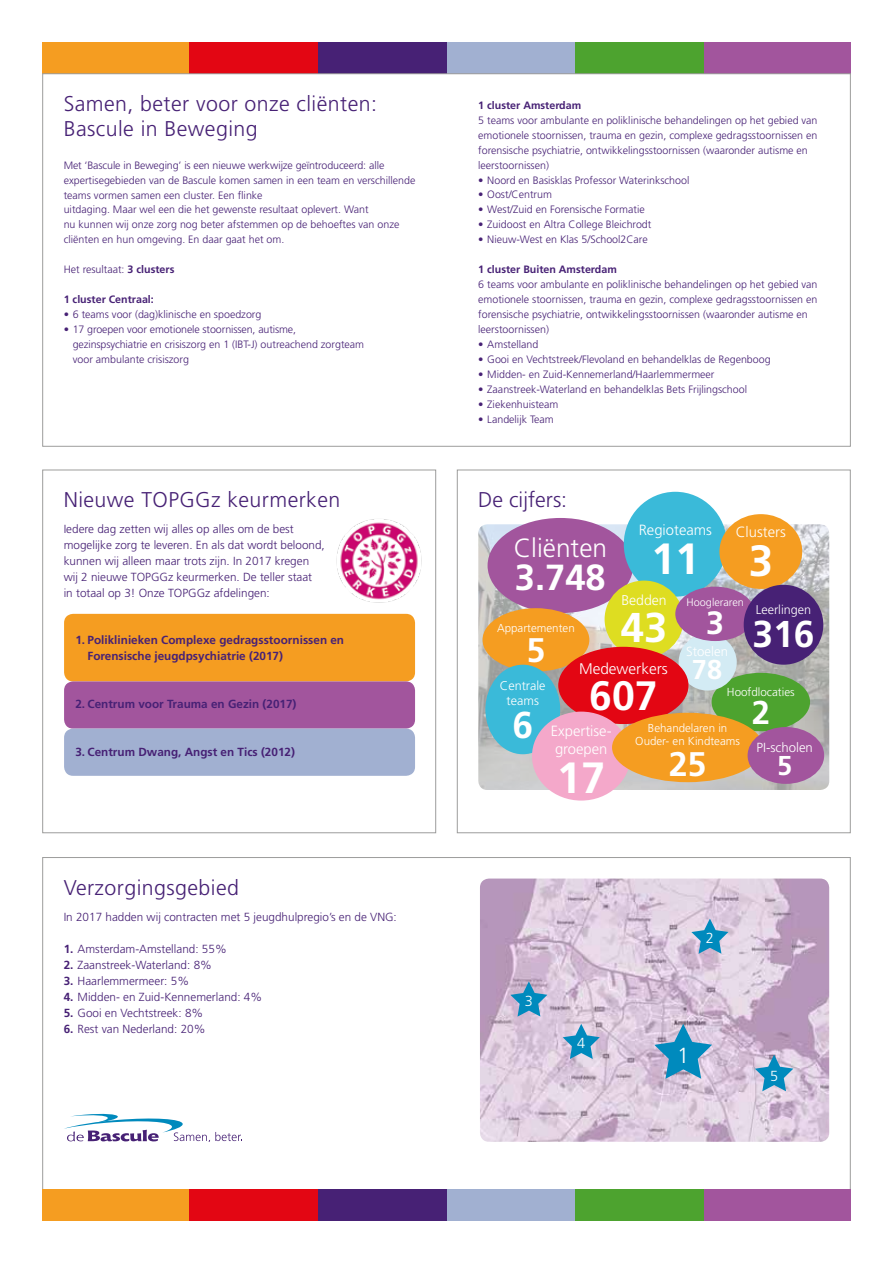
<style>
.page{position:relative;width:893px;height:1263px;background:#fff}
.page>*{position:absolute;margin:0;border:0;box-sizing:border-box;transform-origin:0 0}
.t1{font:700 43.65px "Frutiger LT Std";color:#fff}
.t2{font:700 41.7px "Frutiger LT Std";color:#fff}
.t3{font:700 40.95px "Frutiger LT Std";color:#fff}
.t4{font:700 37.35px "Frutiger LT Std";color:#fff}
.t5{font:700 36.3px "Frutiger LT Std";color:#fff}
.t6{font:700 34.2px "Frutiger LT Std";color:#fff}
.t7{font:700 33px "Frutiger LT Std";color:#fff}
.t8{font:700 32.25px "Frutiger LT Std";color:#fff}
.t9{font:700 27.3px "Frutiger LT Std";color:#fff}
.t10{font:300 26.25px "Frutiger LT Std";color:#fff}
.t11{font:300 21.9px "Frutiger LT Std";color:#fff}
.t12{font:300 21.3px/25.7px "Frutiger LT Std";letter-spacing:.02em;color:#472175}
.t13{font:300 21.3px "Frutiger LT Std";color:#472175}
.t14{font:300 15.3px "Frutiger LT Std";color:#fff}
.t15{font:300 14.85px/17.5px "Frutiger LT Std";color:#fff}
.t16{font:300 14.55px "Frutiger LT Std";color:#fff}
.t17{font:300 14.1px "Frutiger LT Std";color:#fff}
.t18{font:300 13.2px "Frutiger LT Std";color:#fff}
.t19{font:300 12.6px/15px "Frutiger LT Std";color:#fff;text-align:center}
.t20{font:300 11.7px/16px "Frutiger LT Std";color:#472175}
.t21{font:700 11.7px/16px "Frutiger LT Std";color:#472175}
.t22{font:300 11.55px/13.6px "Frutiger LT Std";color:#fff;text-align:center}
.t23{font:300 10.95px "Frutiger LT Std";color:#fff}
.t24{font:300 10.65px/15px "Frutiger LT Std";color:#472175}
.t25{font:700 10.65px "Frutiger LT Std";color:#472175}
.s1{font-weight:700}
</style>
<div class="page">
<div style="left:575px;top:43px;width:129px;height:31px;background:#4da32f"></div>
<div style="left:704px;top:43px;width:146px;height:31px;background:#a2559d"></div>
<div style="left:446px;top:43px;width:129px;height:31px;background:#a1b0d1"></div>
<div style="left:318px;top:43px;width:128px;height:31px;background:#472175"></div>
<div style="left:189px;top:43px;width:129px;height:31px;background:#e30613"></div>
<div style="left:43px;top:43px;width:146px;height:31px;background:#f59d21"></div>
<div style="left:64px;top:614px;width:351px;height:67px;background:#f59d21;border-radius:9px"></div>
<div style="left:64px;top:681px;width:351px;height:48px;background:#a2559d;border-radius:9px"></div>
<div style="left:64px;top:729px;width:351px;height:47px;background:#a1b0d1;border-radius:9px"></div>
<img style="left:336px;top:519px;width:86px;height:84px">
<div style="left:42px;top:470px;width:394px;height:363px;border:1px solid #9d9d9c"></div>
<img style="left:478px;top:524px;width:351px;height:266px">
<div style="left:712px;top:673px;width:98px;height:58px;background:#4da32f;border-radius:50%"></div>
<div style="left:679px;top:634px;width:58px;height:56px;background:#d3ebf4;border-radius:50%"></div>
<div style="left:488px;top:518px;width:145px;height:95px;background:#a2559d;border-radius:50%"></div>
<div style="left:624px;top:492px;width:103px;height:105px;background:#3abad9;border-radius:50%"></div>
<div style="left:605px;top:581px;width:79px;height:77px;background:#dedd21;border-radius:50%"></div>
<div style="left:482px;top:608px;width:107px;height:63px;background:#f59d21;border-radius:50%"></div>
<div style="left:558px;top:647px;width:130px;height:77px;background:#e30613;border-radius:50%"></div>
<div style="left:719px;top:514px;width:83px;height:75px;background:#f59d21;border-radius:50%"></div>
<div style="left:675px;top:587px;width:80px;height:54px;background:#a2559d;border-radius:50%"></div>
<div style="left:485px;top:665px;width:75px;height:89px;background:#3abad9;border-radius:50%"></div>
<div style="left:532px;top:712px;width:98px;height:88px;background:#f4a8ca;border-radius:50%"></div>
<div style="left:612px;top:713px;width:151px;height:69px;background:#f59d21;border-radius:50%"></div>
<div style="left:748px;top:727px;width:76px;height:57px;background:#a2559d;border-radius:50%"></div>
<div style="left:744px;top:585px;width:79px;height:80px;background:#472175;border-radius:50%"></div>
<div style="left:457px;top:470px;width:393px;height:363px;border:1px solid #9d9d9c"></div>
<img style="left:480px;top:878px;width:349px;height:264px">
<svg style="left:691px;top:918px;width:37px;height:36px"></svg>
<svg style="left:654px;top:1024px;width:58px;height:55px;background:#7aa9cc"></svg>
<svg style="left:510px;top:981px;width:37px;height:36px"></svg>
<svg style="left:563px;top:1024px;width:37px;height:35px"></svg>
<svg style="left:755px;top:1055px;width:38px;height:36px"></svg>
<div style="left:575px;top:1189px;width:129px;height:31px;background:#4da32f"></div>
<div style="left:704px;top:1189px;width:146px;height:31px;background:#a2559d"></div>
<div style="left:446px;top:1189px;width:129px;height:31px;background:#a1b0d1"></div>
<div style="left:318px;top:1189px;width:128px;height:31px;background:#472175"></div>
<div style="left:189px;top:1189px;width:129px;height:31px;background:#e30613"></div>
<div style="left:43px;top:1189px;width:146px;height:31px;background:#f59d21"></div>
<svg style="left:64px;top:1113px;width:178px;height:29px"></svg>
<h3 class="t12" style="left:64px;top:91px;width:315px">Samen, beter voor onze cliënten:<br>Bascule in Beweging</h3>
<p class="t24" style="left:64px;top:158px;width:353px">Met ‘Bascule in Beweging’ is een nieuwe werkwijze geïntroduceerd: alle expertisegebieden van de Bascule komen samen in een team en verschillende teams vormen samen een cluster. Een flinke<br>uitdaging. Maar wel een die het gewenste resultaat oplevert. Want<br>nu kunnen wij onze zorg nog beter afstemmen op de behoeftes van onze cliënten en hun omgeving. En daar gaat het om.</p>
<p class="t24" style="left:64px;top:262px;width:112px">Het resultaat: <span class="s1">3 clusters</span></p>
<p class="t25" style="left:64px;top:293px;width:92px">1 cluster Centraal:</p>
<p class="t24" style="left:64px;top:307px;width:199px">• 6 teams voor (dag)klinische en spoedzorg</p>
<p class="t24" style="left:73px;top:322px;width:293px;text-indent:-9px">• 17 groepen voor emotionele stoornissen, autisme, gezinspsychiatrie en crisiszorg en 1 (IBT-J) outreachend zorgteam voor ambulante crisiszorg</p>
<h3 class="t12" style="left:64px;top:487px;width:278px">Nieuwe TOPGGz keurmerken</h3>
<p class="t20" style="left:64px;top:521px;width:263px">Iedere dag zetten wij alles op alles om de best mogelijke zorg te leveren. En als dat wordt beloond, kunnen wij alleen maar trots zijn. In 2017 kregen wij 2 nieuwe TOPGGz keurmerken. De teller staat<br>in totaal op 3! Onze TOPGGz afdelingen:</p>
<p class="t21" style="left:88px;top:632px;width:258px;text-indent:-12px">1. Poliklinieken Complexe gedragsstoornissen en<br>Forensische jeugdpsychiatrie (2017)</p>
<p class="t21" style="left:75px;top:696px;width:223px">2. Centrum voor Trauma en Gezin (2017)</p>
<p class="t21" style="left:75px;top:744px;width:221px">3. Centrum Dwang, Angst en Tics (2012)</p>
<h3 class="t12" style="left:64px;top:875px;width:177px">Verzorgingsgebied</h3>
<p class="t20" style="left:64px;top:909px;width:335px">In 2017 hadden wij contracten met 5 jeugdhulpregio’s en de VNG:</p>
<p class="t20" style="left:64px;top:941px;width:165px"><span class="s1">1.</span> Amsterdam-Amstelland: 55%</p>
<p class="t20" style="left:64px;top:957px;width:150px"><span class="s1">2.</span> Zaanstreek-Waterland: 8%</p>
<p class="t20" style="left:64px;top:973px;width:127px"><span class="s1">3.</span> Haarlemmermeer: 5%</p>
<p class="t20" style="left:64px;top:989px;width:200px"><span class="s1">4.</span> Midden- en Zuid-Kennemerland: 4%</p>
<p class="t20" style="left:64px;top:1005px;width:141px"><span class="s1">5.</span> Gooi en Vechtstreek: 8%</p>
<p class="t20" style="left:64px;top:1021px;width:143px"><span class="s1">6.</span> Rest van Nederland: 20%</p>
<p class="t25" style="left:478px;top:99px;width:105px">1 cluster Amsterdam</p>
<p class="t24" style="left:478px;top:113px;width:341px">5 teams voor ambulante en poliklinische behandelingen op het gebied van emotionele stoornissen, trauma en gezin, complexe gedragsstoornissen en forensische psychiatrie, ontwikkelingsstoornissen (waaronder autisme en leerstoornissen)</p>
<p class="t24" style="left:478px;top:172px;width:213px"><span class="s1">•</span> Noord en Basisklas Professor Waterinkschool</p>
<p class="t24" style="left:478px;top:187px;width:75px">• Oost/Centrum</p>
<p class="t24" style="left:478px;top:202px;width:168px">• West/Zuid en Forensische Formatie</p>
<p class="t24" style="left:478px;top:217px;width:175px">• Zuidoost en Altra College Bleichrodt</p>
<p class="t24" style="left:478px;top:232px;width:171px">• Nieuw-West en Klas 5/School2Care</p>
<p class="t25" style="left:478px;top:263px;width:140px">1 cluster Buiten Amsterdam</p>
<p class="t24" style="left:478px;top:277px;width:341px">6 teams voor ambulante en poliklinische behandelingen op het gebied van emotionele stoornissen, trauma en gezin, complexe gedragsstoornissen en forensische psychiatrie, ontwikkelingsstoornissen (waaronder autisme en leerstoornissen)</p>
<p class="t24" style="left:478px;top:337px;width:62px">• Amstelland</p>
<p class="t24" style="left:478px;top:352px;width:294px">• Gooi en Vechtstreek/Flevoland en behandelklas de Regenboog</p>
<p class="t24" style="left:478px;top:367px;width:238px">• Midden- en Zuid-Kennemerland/Haarlemmermeer</p>
<p class="t24" style="left:478px;top:382px;width:270px">• Zaanstreek-Waterland en behandelklas Bets Frijlingschool</p>
<p class="t24" style="left:478px;top:397px;width:82px">• Ziekenhuisteam</p>
<p class="t24" style="left:478px;top:412px;width:77px">• Landelijk Team</p>
<h3 class="t13" style="left:478px;top:488px;width:90px">De cijfers:</h3>
<h3 class="t10" style="left:514px;top:533px;width:95px">Cliënten</h3>
<h3 class="t15" style="left:639px;top:521px;width:75px">Regioteams</h3>
<h1 class="t1" style="left:651px;top:533px;width:50px">11</h1>
<h3 class="t15" style="left:736px;top:524px;width:52px">Clusters</h3>
<h1 class="t1" style="left:749px;top:536px;width:26px">3</h1>
<p class="t23" style="left:686px;top:596px;width:59px">Hoogleraren</p>
<h3 class="t8" style="left:706px;top:604px;width:19px">3</h3>
<h3 class="t5" style="left:515px;top:556px;width:92px">3.748</h3>
<h3 class="t17" style="left:621px;top:592px;width:47px">Bedden</h3>
<h2 class="t2" style="left:621px;top:603px;width:48px">43</h2>
<h3 class="t14" style="left:579px;top:660px;width:90px">Medewerkers</h3>
<h3 class="t3" style="left:589px;top:671px;width:70px">607</h3>
<p class="t19" style="left:756px;top:602px;width:57px">Leerlingen</p>
<h3 class="t4" style="left:752px;top:612px;width:64px">316</h3>
<p class="t22" style="left:497px;top:621px;width:79px">Appartementen</p>
<h3 class="t6" style="left:526px;top:630px;width:20px">5</h3>
<p class="t18" style="left:686px;top:644px;width:43px">Stoelen</p>
<h3 class="t9" style="left:692px;top:653px;width:32px">78</h3>
<p class="t19" style="left:500px;top:678px;width:47px">Centrale teams</p>
<h3 class="t4" style="left:512px;top:703px;width:22px">6</h3>
<p class="t22" style="left:727px;top:685px;width:69px">Hoofdlocaties</p>
<h3 class="t7" style="left:752px;top:693px;width:20px">2</h3>
<p class="t22" style="left:635px;top:721px;width:106px">Behandelaren in<br>Ouder- en Kindteams</p>
<h3 class="t6" style="left:669px;top:744px;width:39px">25</h3>
<h3 class="t15" style="left:551px;top:723px;width:62px">Expertise&shy;groepen</h3>
<h1 class="t1" style="left:557px;top:752px;width:50px">17</h1>
<p class="t18" style="left:757px;top:740px;width:58px">PI-scholen</p>
<h3 class="t9" style="left:777px;top:749px;width:17px">5</h3>
<h3 class="t16" style="left:525px;top:992px;width:10px">3</h3>
<h3 class="t16" style="left:577px;top:1035px;width:10px">4</h3>
<h3 class="t16" style="left:706px;top:929px;width:10px">2</h3>
<h3 class="t11" style="left:677px;top:1043px;width:14px">1</h3>
<h3 class="t16" style="left:770px;top:1067px;width:10px">5</h3>
</div>
